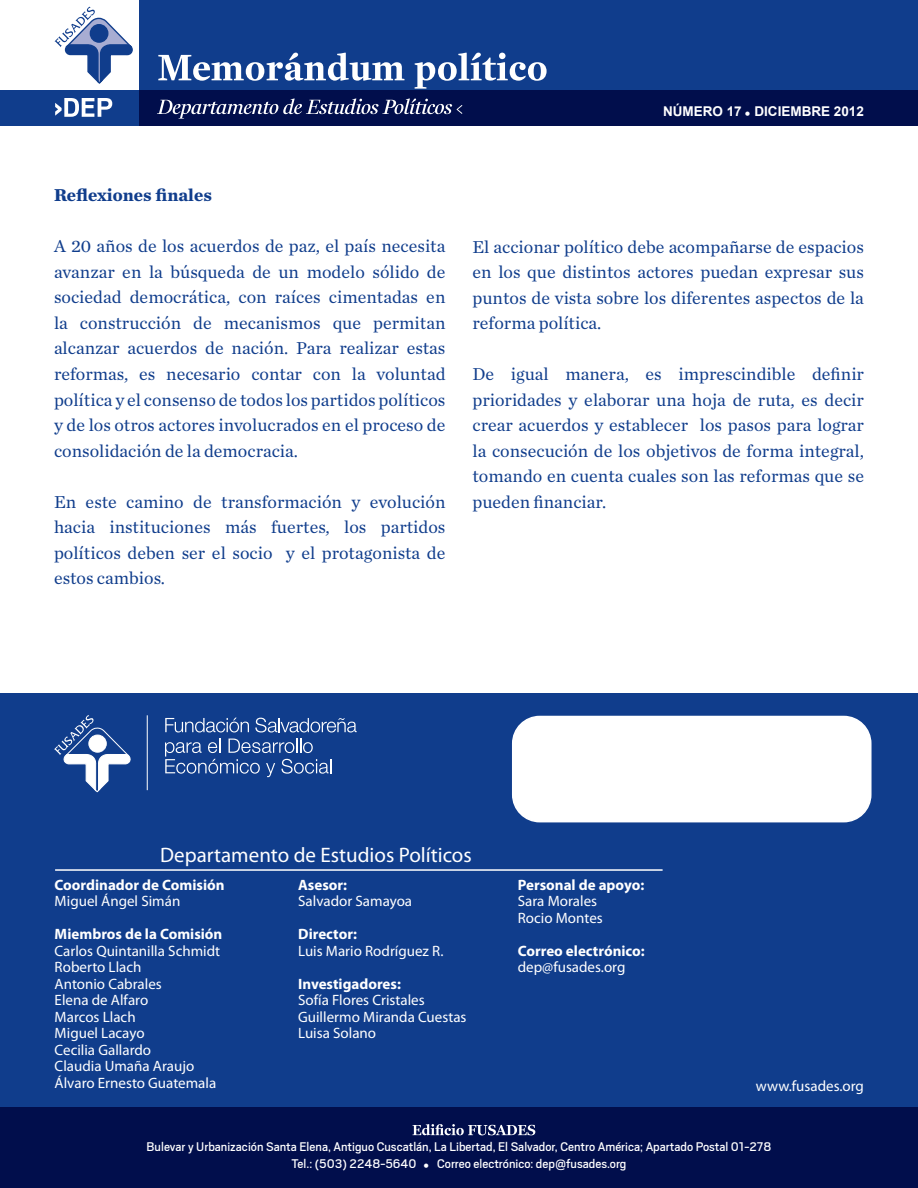
<style>
.page{position:relative;width:918px;height:1188px;background:#fff}
.page>*{position:absolute;margin:0;border:0;box-sizing:border-box;transform-origin:0 0}
.t1{font:21px "Myriad Pro";color:#fff}
.t2{font:18px/25.5px "Chronicle Text G1";color:#103d8c;text-align:justify}
.t3{font:700 18px "Chronicle Text G1";color:#103d8c}
.t4{font:15px/16.5px "Myriad Pro";color:#fff}
.t5{font:700 15px "Myriad Pro";color:#fff}
.t6{font:13.95px/16.8px "Scout";color:#fff}
.t7{font:700 13.5px "Arial";color:#fff}
</style>
<div class="page">
<div style="left:140px;top:0;width:778px;height:126px;background:#103d8c"></div>
<svg style="left:0;top:90px;width:918px;height:36px;background:#031555"></svg>
<svg style="left:55px;top:98px;width:57px;height:19px"></svg>
<svg style="left:158px;top:53px;width:389px;height:36px"></svg>
<svg style="left:157px;top:99px;width:305px;height:20px;background:#364071"></svg>
<svg style="left:54px;top:7px;width:79px;height:77px"></svg>
<svg style="left:0;top:693px;width:918px;height:495px;background:#0d3480"></svg>
<hr style="left:55px;top:869px;width:608px;height:2px;background:#fff">
<div style="left:513px;top:716px;width:358px;height:106px;background:#fff;border-radius:27px"></div>
<div style="left:512px;top:716px;width:360px;height:106px;border:2px solid #fff;border-radius:27px"></div>
<svg style="left:54px;top:715px;width:79px;height:78px"></svg>
<hr style="left:147px;top:715px;width:1px;height:75px;background:#fff">
<svg style="left:165px;top:739px;width:166px;height:38px;background:#375d9f"></svg>
<svg style="left:165px;top:718px;width:84px;height:14px"></svg>
<svg style="left:255px;top:718px;width:102px;height:14px"></svg>
<svg style="left:412px;top:1124px;width:123px;height:11px"></svg>
<svg style="left:746px;top:112px;width:4px;height:4px"></svg>
<svg style="left:424px;top:1163px;width:5px;height:4px"></svg>
<p class="t7" style="left:663px;top:104px;width:202px">NÚMERO 17 DICIEMBRE 2012</p>
<p class="t3" style="left:54px;top:181px;width:159px">Reflexiones finales</p>
<p class="t2" style="left:54px;top:233px;width:393px">A 20 años de los acuerdos de paz, el país necesita avanzar en la búsqueda de un modelo sólido de sociedad democrática, con raíces cimentadas en la construcción de mecanismos que permitan alcanzar acuerdos de nación. Para realizar estas reformas, es necesario contar con la voluntad política y el consenso de todos los partidos políticos y de los otros actores involucrados en el proceso de consolidación de la democracia.</p>
<p class="t2" style="left:54px;top:488px;width:393px">En este camino de transformación y evolución hacia instituciones más fuertes, los partidos políticos deben ser el socio y el protagonista de estos cambios.</p>
<p class="t2" style="left:472px;top:233px;width:393px">El accionar político debe acompañarse de espacios en los que distintos actores puedan expresar sus puntos de vista sobre los diferentes aspectos de la reforma política.</p>
<p class="t2" style="left:472px;top:360px;width:393px">De igual manera, es imprescindible definir prioridades y elaborar una hoja de ruta, es decir crear acuerdos y establecer los pasos para lograr la consecución de los objetivos de forma integral, tomando en cuenta cuales son las reformas que se pueden financiar.</p>
<p class="t1" style="left:160px;top:842px;width:313px">Departamento de Estudios Políticos</p>
<p class="t5" style="left:55px;top:875px;width:171px">Coordinador de Comisión</p>
<p class="t4" style="left:55px;top:893px;width:127px">Miguel Ángel Simán</p>
<p class="t5" style="left:55px;top:924px;width:169px">Miembros de la Comisión</p>
<p class="t4" style="left:55px;top:942px;width:167px">Carlos Quintanilla Schmidt<br>Roberto Llach<br>Antonio Cabrales<br>Elena de Alfaro<br>Marcos Llach<br>Miguel Lacayo<br>Cecilia Gallardo<br>Claudia Umaña Araujo<br>Álvaro Ernesto Guatemala</p>
<p class="t5" style="left:298px;top:875px;width:50px">Asesor:</p>
<p class="t4" style="left:298px;top:893px;width:116px">Salvador Samayoa</p>
<p class="t5" style="left:298px;top:924px;width:60px">Director:</p>
<p class="t4" style="left:298px;top:942px;width:147px">Luis Mario Rodríguez R.</p>
<p class="t5" style="left:298px;top:974px;width:104px">Investigadores:</p>
<p class="t4" style="left:298px;top:992px;width:170px">Sofía Flores Cristales<br>Guillermo Miranda Cuestas<br>Luisa Solano</p>
<p class="t5" style="left:518px;top:875px;width:128px">Personal de apoyo:</p>
<p class="t4" style="left:518px;top:893px;width:86px">Sara Morales<br>Rocio Montes</p>
<p class="t5" style="left:518px;top:941px;width:128px">Correo electrónico:</p>
<p class="t4" style="left:518px;top:959px;width:109px">dep@fusades.org</p>
<p class="t4" style="left:756px;top:1078px;width:110px">www.fusades.org</p>
<p class="t6" style="left:292px;top:1138px;width:481px;text-indent:-145px">Bulevar y Urbanización Santa Elena, Antiguo Cuscatlán, La Libertad, El Salvador, Centro América; Apartado Postal 01-278<br>Tel.: (503) 2248-5640</p>
<p class="t6" style="left:437px;top:1154px;width:191px">Correo electrónico: dep@fusades.org</p>
</div>
